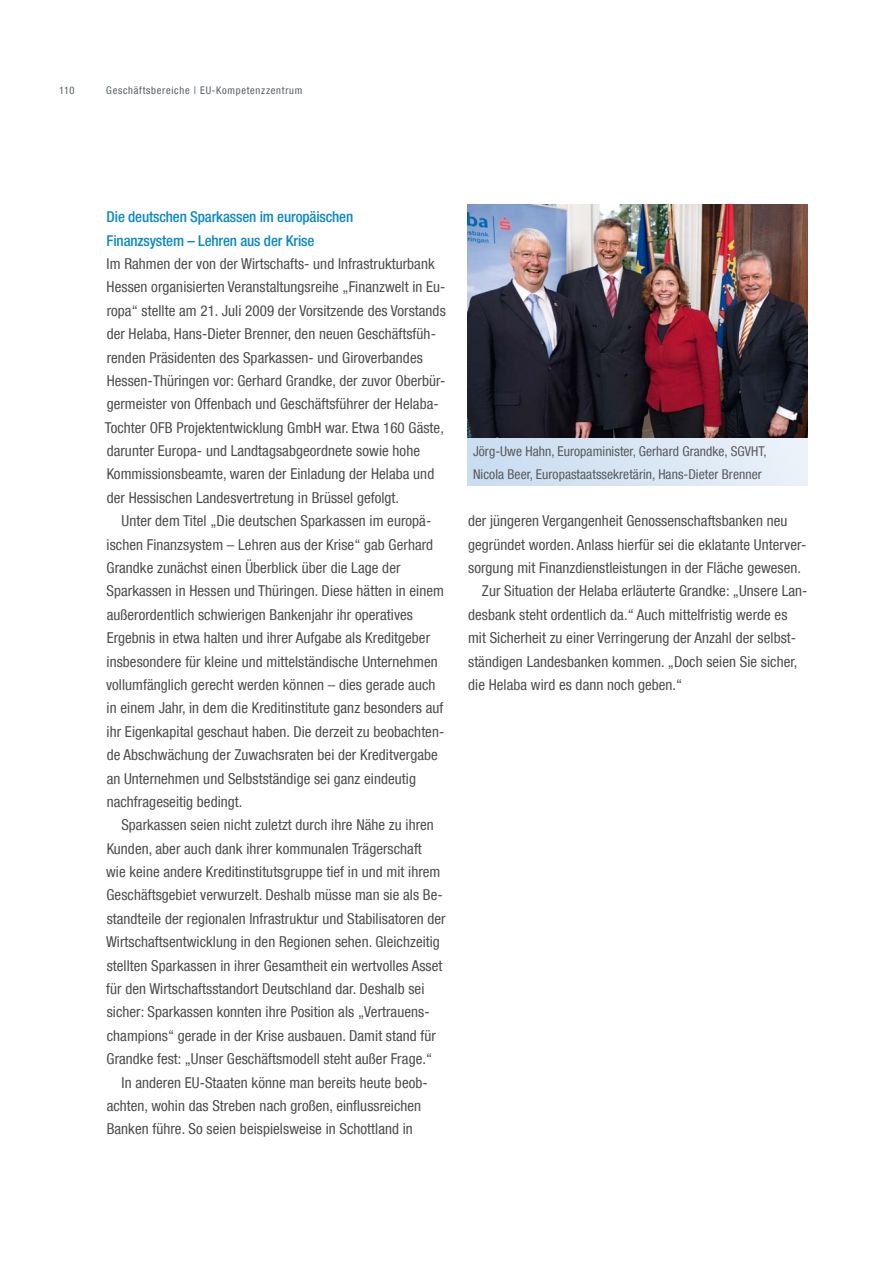
<style>
.page{position:relative;width:893px;height:1263px;background:#fff}
.page>*{position:absolute;margin:0;border:0;box-sizing:border-box;transform-origin:0 0}
.t1{font:condensed 15px "Helvetica Neue LT Com";letter-spacing:.005em;color:#4b4b4d}
.t2{font:500 condensed 15px "Helvetica Neue LT Com";letter-spacing:-.01em;color:#0b89c6}
.t3{font:condensed 13.5px/23.4px "Helvetica Neue LT Com";letter-spacing:.005em;color:#58585a}
.t4{font:condensed 10.5px "Helvetica Neue LT Com";letter-spacing:.07em;color:#525e64}
</style>
<div class="page">
<img style="left:468px;top:205px;width:340px;height:233px">
<p class="t4" style="left:59px;top:84px;width:17px">110</p>
<p class="t4" style="left:106px;top:84px;width:198px">Geschäftsbereiche | EU-Kompetenzzentrum</p>
<p class="t2" style="left:107px;top:208px;width:248px">Die deutschen Sparkassen im europäischen</p>
<p class="t2" style="left:107px;top:231px;width:209px">Finanzsystem – Lehren aus der Krise</p>
<p class="t1" style="left:107px;top:255px;width:330px">Im Rahmen der von der Wirtschafts- und Infrastrukturbank</p>
<p class="t1" style="left:107px;top:278px;width:340px">Hessen organisierten Veranstaltungsreihe „Finanzwelt in Eu-</p>
<p class="t1" style="left:107px;top:302px;width:341px">ropa“ stellte am 21. Juli 2009 der Vorsitzende des Vorstands</p>
<p class="t1" style="left:107px;top:325px;width:331px">der Helaba, Hans-Dieter Brenner, den neuen Geschäftsfüh-</p>
<p class="t1" style="left:107px;top:348px;width:318px">renden Präsidenten des Sparkassen- und Giroverbandes</p>
<p class="t1" style="left:107px;top:372px;width:340px">Hessen-Thüringen vor: Gerhard Grandke, der zuvor Oberbür-</p>
<p class="t1" style="left:107px;top:395px;width:333px">germeister von Offenbach und Geschäftsführer der Helaba-</p>
<p class="t1" style="left:105px;top:418px;width:341px">Tochter OFB Projektentwicklung GmbH war. Etwa 160 Gäste,</p>
<p class="t1" style="left:107px;top:442px;width:315px">darunter Europa- und Landtagsabgeordnete sowie hohe</p>
<p class="t1" style="left:107px;top:465px;width:329px">Kommissionsbeamte, waren der Einladung der Helaba und</p>
<p class="t1" style="left:107px;top:489px;width:294px">der Hessischen Landesvertretung in Brüssel gefolgt.</p>
<p class="t1" style="left:122px;top:512px;width:311px">Unter dem Titel „Die deutschen Sparkassen im europä-</p>
<p class="t1" style="left:107px;top:535px;width:328px">ischen Finanzsystem – Lehren aus der Krise“ gab Gerhard</p>
<p class="t1" style="left:107px;top:559px;width:295px">Grandke zunächst einen Überblick über die Lage der</p>
<p class="t1" style="left:106px;top:582px;width:339px">Sparkassen in Hessen und Thüringen. Diese hätten in einem</p>
<p class="t1" style="left:107px;top:606px;width:308px">außerordentlich schwierigen Bankenjahr ihr operatives</p>
<p class="t1" style="left:107px;top:629px;width:325px">Ergebnis in etwa halten und ihrer Aufgabe als Kreditgeber</p>
<p class="t1" style="left:107px;top:652px;width:333px">insbesondere für kleine und mittelständische Unternehmen</p>
<p class="t1" style="left:106px;top:676px;width:331px">vollumfänglich gerecht werden können – dies gerade auch</p>
<p class="t1" style="left:107px;top:699px;width:338px">in einem Jahr, in dem die Kreditinstitute ganz besonders auf</p>
<p class="t1" style="left:107px;top:722px;width:339px">ihr Eigenkapital geschaut haben. Die derzeit zu beobachten-</p>
<p class="t1" style="left:107px;top:746px;width:333px">de Abschwächung der Zuwachsraten bei der Kreditvergabe</p>
<p class="t1" style="left:107px;top:769px;width:311px">an Unternehmen und Selbstständige sei ganz eindeutig</p>
<p class="t1" style="left:107px;top:793px;width:137px">nachfrageseitig bedingt.</p>
<p class="t1" style="left:121px;top:816px;width:314px">Sparkassen seien nicht zuletzt durch ihre Nähe zu ihren</p>
<p class="t1" style="left:107px;top:839px;width:317px">Kunden, aber auch dank ihrer kommunalen Trägerschaft</p>
<p class="t1" style="left:106px;top:863px;width:336px">wie keine andere Kreditinstitutsgruppe tief in und mit ihrem</p>
<p class="t1" style="left:107px;top:886px;width:338px">Geschäftsgebiet verwurzelt. Deshalb müsse man sie als Be-</p>
<p class="t1" style="left:107px;top:910px;width:340px">standteile der regionalen Infrastruktur und Stabilisatoren der</p>
<p class="t1" style="left:106px;top:933px;width:335px">Wirtschaftsentwicklung in den Regionen sehen. Gleichzeitig</p>
<p class="t1" style="left:107px;top:956px;width:337px">stellten Sparkassen in ihrer Gesamtheit ein wertvolles Asset</p>
<p class="t1" style="left:106px;top:980px;width:320px">für den Wirtschaftsstandort Deutschland dar. Deshalb sei</p>
<p class="t1" style="left:107px;top:1003px;width:324px">sicher: Sparkassen konnten ihre Position als „Vertrauens-</p>
<p class="t1" style="left:107px;top:1026px;width:331px">champions“ gerade in der Krise ausbauen. Damit stand für</p>
<p class="t1" style="left:107px;top:1050px;width:327px">Grandke fest: „Unser Geschäftsmodell steht außer Frage.“</p>
<p class="t1" style="left:122px;top:1073px;width:308px">In anderen EU-Staaten könne man bereits heute beob-</p>
<p class="t1" style="left:107px;top:1097px;width:316px">achten, wohin das Streben nach großen, einflussreichen</p>
<p class="t1" style="left:107px;top:1120px;width:308px">Banken führe. So seien beispielsweise in Schottland in</p>
<p class="t3" style="left:473px;top:439px;width:295px">Jörg-Uwe Hahn, Europaminister, Gerhard Grandke, SGVHT,<br>Nicola Beer, Europastaatssekretärin, Hans-Dieter Brenner</p>
<p class="t1" style="left:468px;top:512px;width:321px">der jüngeren Vergangenheit Genossenschaftsbanken neu</p>
<p class="t1" style="left:468px;top:535px;width:340px">gegründet worden. Anlass hierfür sei die eklatante Unterver-</p>
<p class="t1" style="left:468px;top:559px;width:334px">sorgung mit Finanzdienstleistungen in der Fläche gewesen.</p>
<p class="t1" style="left:482px;top:582px;width:327px">Zur Situation der Helaba erläuterte Grandke: „Unsere Lan-</p>
<p class="t1" style="left:468px;top:606px;width:321px">desbank steht ordentlich da.“ Auch mittelfristig werde es</p>
<p class="t1" style="left:468px;top:629px;width:330px">mit Sicherheit zu einer Verringerung der Anzahl der selbst-</p>
<p class="t1" style="left:468px;top:652px;width:331px">ständigen Landesbanken kommen. „Doch seien Sie sicher,</p>
<p class="t1" style="left:468px;top:676px;width:216px">die Helaba wird es dann noch geben.“</p>
</div>
